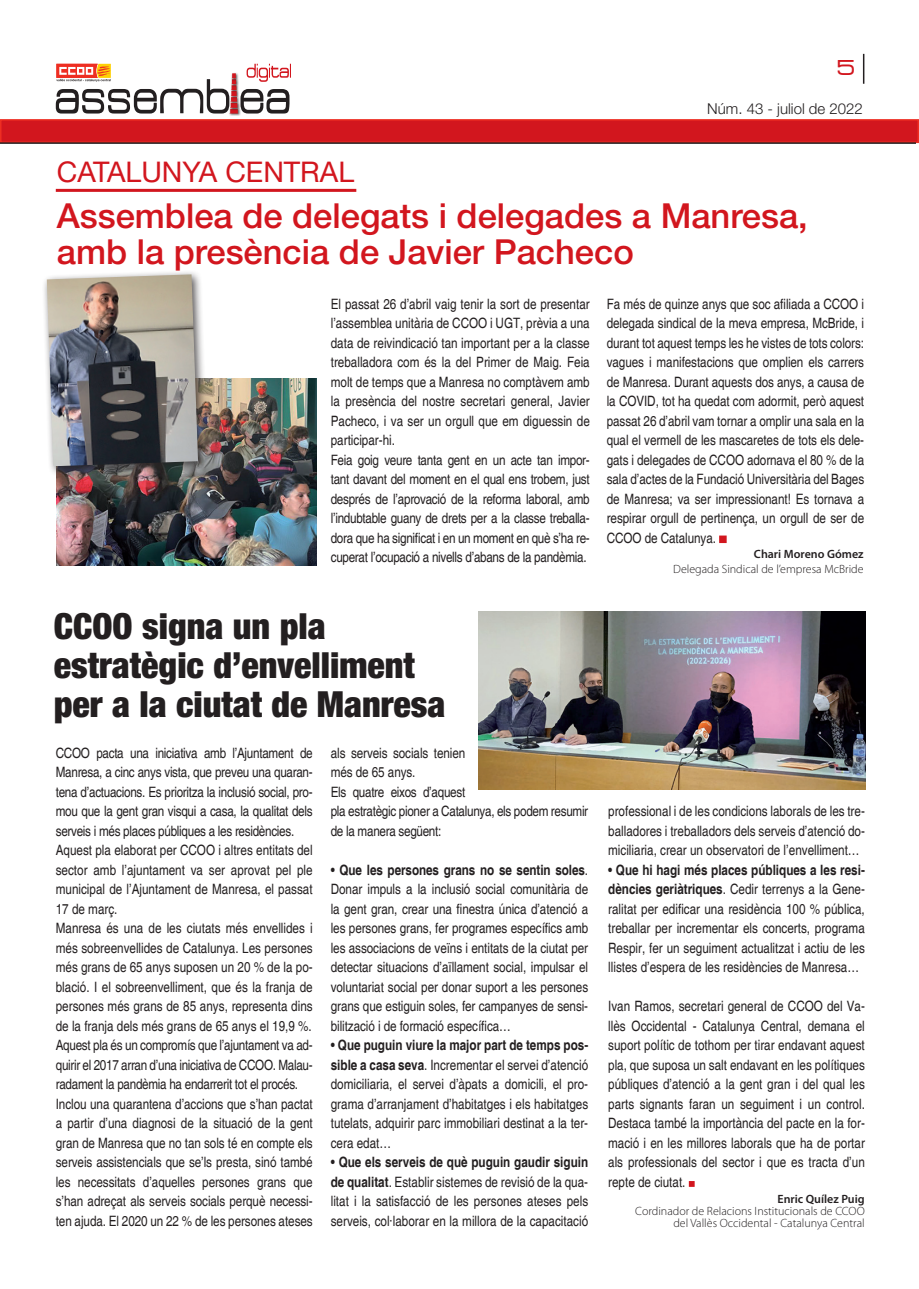
<style>
.page{position:relative;width:919px;height:1289px;background:#fff}
.page>*{position:absolute;margin:0;border:0;box-sizing:border-box;transform-origin:0 0}
.t1{font:900 condensed 36px/39px "Helvetica Neue";color:#231f20}
.t2{font:500 34.5px/36px "Helvetica Neue";color:#d2161e}
.t3{font:28.5px "Helvetica Neue";color:#d2161e}
.t4{font:24px "Acens";color:#d2161e}
.t5{font:300 15px "Helvetica Neue";color:#231f20}
.t6{font:condensed 14.25px/19.5px "Helvetica";letter-spacing:-.005em;color:#231f20;text-align:justify}
.t7{font:300 12px/12px "Myriad Pro";color:#231f20;text-align:right}
.t8{font:600 12px "Myriad Pro";color:#231f20}
.s1{font-weight:700}
</style>
<div class="page">
<div style="left:228px;top:108px;width:13px;height:8px;background:#231f20;opacity:.75"></div>
<svg style="left:56px;top:64px;width:235px;height:49px"></svg>
<hr style="left:862px;top:54px;width:2px;height:30px;background:#231f20">
<div style="left:1px;top:120px;width:917px;height:22px;background:#d2161e"></div>
<div style="left:0;top:119px;width:918px;height:24px;border:2px solid #ee2e22"></div>
<hr style="left:0;top:142px;width:915px;height:2px;background:#231f20">
<svg style="left:719px;top:535px;width:7px;height:8px"></svg>
<svg style="left:688px;top:1181px;width:6px;height:5px"></svg>
<hr style="left:56px;top:189px;width:300px;height:3px;background:#d2161e">
<img style="left:478px;top:611px;width:387px;height:179px">
<img style="left:57px;top:378px;width:259px;height:187px">
<div style="left:42px;top:270px;width:167px;height:207px;background:#231f20;opacity:.75"></div>
<img style="left:47px;top:274px;width:151px;height:192px">
<h3 class="t4" style="left:836px;top:55px;width:19px">5</h3>
<h3 class="t3" style="left:57px;top:155px;width:299px">CATALUNYA CENTRAL</h3>
<p class="t5" style="left:707px;top:99px;width:157px">Núm. 43 - juliol de 2022</p>
<h2 class="t2" style="left:57px;top:198px;width:752px">Assemblea de delegats i delegades a Manresa, amb la presència de Javier Pacheco</h2>
<p class="t6" style="left:606px;top:294px;width:259px">Fa més de quinze anys que soc afiliada a CCOO i delegada sindical de la meva empresa, McBride, i durant tot aquest temps les he vistes de tots colors: vagues i manifestacions que omplien els carrers de Manresa. Durant aquests dos anys, a causa de la COVID, tot ha quedat com adormit, però aquest passat 26 d’abril vam tornar a omplir una sala en la qual el vermell de les mascaretes de tots els dele&shy;gats i delegades de CCOO adornava el 80 % de la sala d’actes de la Fundació Universitària del Bages de Manresa; va ser impressionant! Es tornava a respirar orgull de pertinença, un orgull de ser de CCOO de Catalunya.</p>
<p class="t8" style="left:754px;top:546px;width:111px">Chari Moreno Gómez</p>
<p class="t7" style="left:673px;top:563px;width:192px">Delegada Sindical de l’empresa McBride</p>
<p class="t6" style="left:331px;top:294px;width:260px;text-align:left">El passat 26 d’abril vaig tenir la sort de presentar l’assemblea unitària de CCOO i UGT, prèvia a una data de reivindicació tan important per a la classe treballadora com és la del Primer de Maig. Feia molt de temps que a Manresa no comptàvem amb la presència del nostre secretari general, Javier Pacheco, i va ser un orgull que em diguessin de participar-hi.<br>Feia goig veure tanta gent en un acte tan impor&shy;tant davant del moment en el qual ens trobem, just després de l’aprovació de la reforma laboral, amb l’indubtable guany de drets per a la classe treballa&shy;dora que ha significat i en un moment en què s’ha re&shy;cuperat l’ocupació a nivells d’abans de la pandèmia.</p>
<h1 class="t1" style="left:54px;top:606px;width:393px">CCOO signa un pla estratègic d’envelliment per a la ciutat de Manresa</h1>
<p class="t6" style="left:56px;top:743px;width:258px;text-align:left">CCOO pacta una iniciativa amb l’Ajuntament de Manresa, a cinc anys vista, que preveu una quaran&shy;tena d’actuacions. Es prioritza la inclusió social, pro&shy;mou que la gent gran visqui a casa, la qualitat dels serveis i més places públiques a les residències.<br>Aquest pla elaborat per CCOO i altres entitats del sector amb l’ajuntament va ser aprovat pel ple municipal de l’Ajuntament de Manresa, el passat 17 de març.<br>Manresa és una de les ciutats més envellides i més sobreenvellides de Catalunya. Les persones més grans de 65 anys suposen un 20 % de la po&shy;blació. I el sobreenvelliment, que és la franja de persones més grans de 85 anys, representa dins de la franja dels més grans de 65 anys el 19,9 %.<br>Aquest pla és un compromís que l’ajuntament va ad&shy;quirir el 2017 arran d’una iniciativa de CCOO. Malau&shy;radament la pandèmia ha endarrerit tot el procés.<br>Inclou una quarantena d’accions que s’han pactat a partir d’una diagnosi de la situació de la gent gran de Manresa que no tan sols té en compte els serveis assistencials que se’ls presta, sinó també les necessitats d’aquelles persones grans que s’han adreçat als serveis socials perquè necessi&shy;ten ajuda. El 2020 un 22 % de les persones ateses</p>
<p class="t6" style="left:331px;top:743px;width:259px;text-align:left">als serveis socials tenien<br>més de 65 anys.<br>Els quatre eixos d’aquest<br>pla estratègic pioner a Catalunya, els podem resumir de la manera següent:</p>
<p class="t6" style="left:331px;top:860px;width:259px">• <span class="s1">Que les persones grans no se sentin soles</span>.<br>Donar impuls a la inclusió social comunitària de la gent gran, crear una finestra única d’atenció a les persones grans, fer programes específics amb les associacions de veïns i entitats de la ciutat per detectar situacions d’aïllament social, impulsar el voluntariat social per donar suport a les persones grans que estiguin soles, fer campanyes de sensi&shy;bilització i de formació específica…</p>
<p class="t6" style="left:331px;top:1035px;width:259px">• <span class="s1">Que puguin viure la major part de temps pos&shy;sible a casa seva</span>. Incrementar el servei d’atenció domiciliaria, el servei d’àpats a domicili, el pro&shy;grama d’arranjament d’habitatges i els habitatges tutelats, adquirir parc immobiliari destinat a la ter&shy;cera edat…</p>
<p class="t6" style="left:331px;top:1152px;width:259px">• <span class="s1">Que els serveis de què puguin gaudir siguin de qualitat</span>. Establir sistemes de revisió de la qua&shy;litat i la satisfacció de les persones ateses pels serveis, col·laborar en la millora de la capacitació</p>
<p class="t6" style="left:608px;top:801px;width:258px">professional i de les condicions laborals de les tre&shy;balladores i treballadors dels serveis d’atenció do&shy;miciliaria, crear un observatori de l’envelliment…</p>
<p class="t6" style="left:608px;top:860px;width:258px">• <span class="s1">Que hi hagi més places públiques a les resi&shy;dències geriàtriques</span>. Cedir terrenys a la Gene&shy;ralitat per edificar una residència 100 % pública, treballar per incrementar els concerts, programa Respir, fer un seguiment actualitzat i actiu de les llistes d’espera de les residències de Manresa…</p>
<p class="t6" style="left:608px;top:996px;width:258px">Ivan Ramos, secretari general de CCOO del Va&shy;llès Occidental - Catalunya Central, demana el suport polític de tothom per tirar endavant aquest pla, que suposa un salt endavant en les polítiques públiques d’atenció a la gent gran i del qual les parts signants faran un seguiment i un control.<br>Destaca també la importància del pacte en la for&shy;mació i en les millores laborals que ha de portar als professionals del sector i que es tracta d’un repte de ciutat.</p>
<p class="t8" style="left:777px;top:1190px;width:89px">Enric Quílez Puig</p>
<p class="t7" style="left:635px;top:1204px;width:231px">Cordinador de Relacions Institucionals de CCOO del Vallès Occidental - Catalunya Central</p>
</div>
